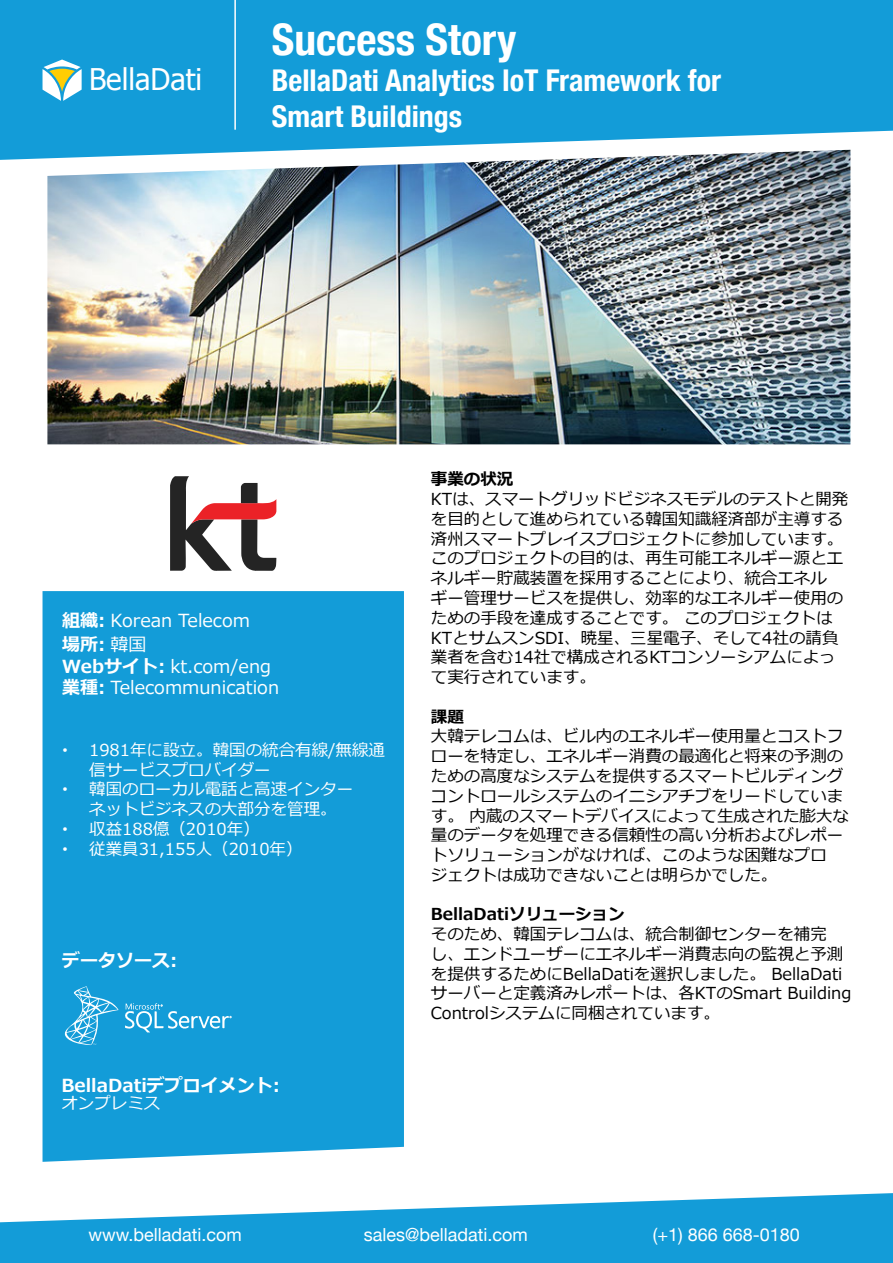
<style>
.page{position:relative;width:893px;height:1263px;background:#fff}
.page>*{position:absolute;margin:0;border:0;box-sizing:border-box;transform-origin:0 0}
.t1{font:700 condensed 43.5px "Helvetica Neue";color:#fff}
.t2{font:700 condensed 30px/36px "Helvetica Neue";color:#fff}
.t3{font:29.85px "Tahoma";color:#fff}
.t4{font:18px/24px "Meiryo";color:#fff}
.t5{font:18px "Helvetica Neue";color:#fff}
.t6{font:700 18px "Meiryo";color:#fff}
.t7{font:16.5px/19.8px "Meiryo";color:#000}
.t8{font:16.5px/19.8px "Meiryo";color:#fff}
.t9{font:700 16.5px "Meiryo";color:#000}
.s1{font-weight:700}
.s2{font-family:"Helvetica Neue"}
</style>
<div class="page">
<div style="left:43px;top:591px;width:361px;height:571px;background:#139cd8"></div>
<img style="left:47px;top:160px;width:803px;height:284px">
<svg style="left:0;top:0;width:893px;height:160px;background:#27a3da"></svg>
<svg style="left:43px;top:60px;width:39px;height:41px"></svg>
<hr style="left:234px;top:0;width:2px;height:130px;background:#fff">
<svg style="left:0;top:1193px;width:893px;height:70px;fill:#139cd8"></svg>
<svg style="left:170px;top:476px;width:106px;height:95px"></svg>
<svg style="left:65px;top:986px;width:168px;height:59px;background:#2fa7dc"></svg>
<h3 class="t3" style="left:89px;top:59px;width:115px">BellaDati</h3>
<h1 class="t1" style="left:272px;top:3px;width:246px">Success Story</h1>
<h2 class="t2" style="left:272px;top:60px;width:451px">BellaDati Analytics IoT Framework for<br>Smart Buildings</h2>
<p class="t4" style="left:62px;top:610px;width:190px"><span class="s1">組織:</span> Korean Telecom<span class="s1">場所:</span> 韓国</p>
<p class="t4" style="left:62px;top:656px;width:219px;line-height:21.6px"><span class="s1">Webサイト:</span> kt.com/eng<span class="s1">業種:</span> Telecommunication</p>
<p class="t8" style="left:89px;top:741px;width:297px;text-indent:-27px"><span class="s2">•</span> 1981年に設立。韓国の統合有線/無線通信サービスプロバイダー</p>
<p class="t8" style="left:89px;top:780px;width:265px;text-indent:-27px"><span class="s2">•</span> 韓国のローカル電話と高速インターネットビジネスの大部分を管理。</p>
<p class="t8" style="left:62px;top:820px;width:199px"><span class="s2">•</span> 収益188億（2010年）</p>
<p class="t8" style="left:62px;top:840px;width:242px"><span class="s2">•</span> 従業員31,155人（2010年）</p>
<p class="t6" style="left:62px;top:948px;width:117px">データソース:</p>
<p class="t6" style="left:61px;top:1072px;width:220px">BellaDatiデプロイメント:</p>
<p class="t8" style="left:61px;top:1094px;width:101px">オンプレミス</p>
<p class="t9" style="left:431px;top:468px;width:84px">事業の状況</p>
<p class="t7" style="left:431px;top:490px;width:419px">KTは、スマートグリッドビジネスモデルのテストと開発を目的として進められている韓国知識経済部が主導する済州スマートプレイスプロジェクトに参加しています。このプロジェクトの目的は、再生可能エネルギー源とエネルギー貯蔵装置を採用することにより、統合エネル<br>ギー管理サービスを提供し、効率的なエネルギー使用のための手段を達成することです。 このプロジェクトは<br>KTとサムスンSDI、暁星、三星電子、そして4社の請負業者を含む14社で構成されるKTコンソーシアムによって実行されています。</p>
<p class="t9" style="left:431px;top:705px;width:34px">課題</p>
<p class="t7" style="left:431px;top:727px;width:420px">大韓テレコムは、ビル内のエネルギー使用量とコストフローを特定し、エネルギー消費の最適化と将来の予測のための高度なシステムを提供するスマートビルディングコントロールシステムのイニシアチブをリードしています。 内蔵のスマートデバイスによって生成された膨大な量のデータを処理できる信頼性の高い分析およびレポートソリューションがなければ、このような困難なプロ<br>ジェクトは成功できないことは明らかでした。</p>
<p class="t9" style="left:431px;top:903px;width:195px">BellaDatiソリューション</p>
<p class="t7" style="left:431px;top:925px;width:422px">そのため、韓国テレコムは、統合制御センターを補完<br>し、エンドユーザーにエネルギー消費志向の監視と予測を提供するためにBellaDatiを選択しました。 BellaDatiサーバーと定義済みレポートは、各KTのSmart Building<br>Controlシステムに同梱されています。</p>
<p class="t5" style="left:89px;top:1222px;width:155px">www.belladati.com</p>
<p class="t5" style="left:364px;top:1222px;width:166px">sales@belladati.com</p>
<p class="t5" style="left:653px;top:1222px;width:149px">(+1) 866 668-0180</p>
</div>
